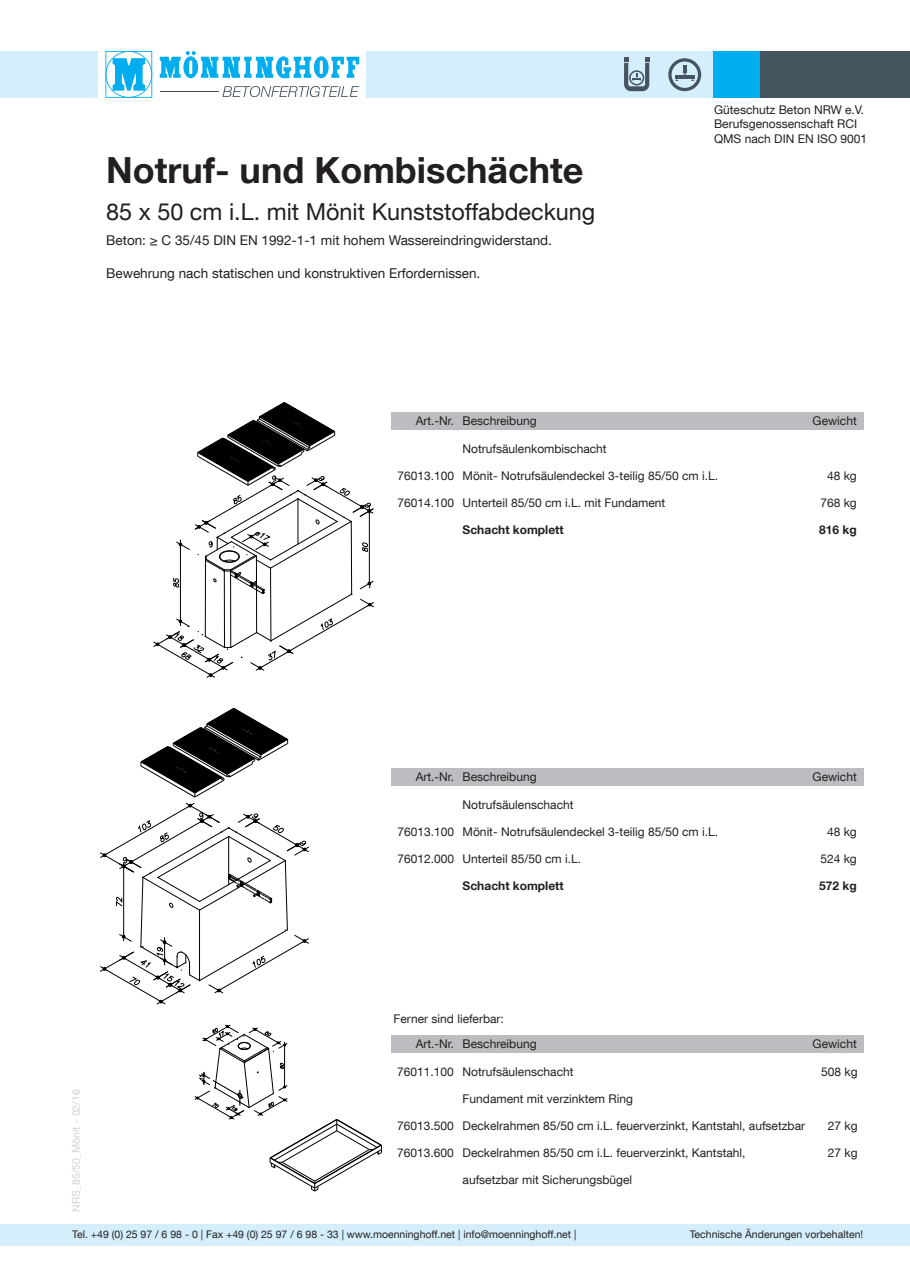
<style>
.page{position:relative;width:910px;height:1280px;background:#fff}
.page>*{position:absolute;margin:0;border:0;box-sizing:border-box;transform-origin:0 0}
.t1{font:700 36px "Helvetica Neue LT Com";color:#231f20}
.t2{font:23.4px "Helvetica Neue LT Com";color:#231f20}
.t3{font:13.5px "Helvetica Neue LT Com";color:#231f20}
.t4{font:12px/14.4px "Helvetica Neue LT Com";color:#231f20}
.t5{font:700 12px "Helvetica Neue LT Com";color:#231f20}
.t6{font:10.5px "Helvetica Neue LT Com";color:#231f20}
.t7{font:10.5px "Helvetica Neue LT Com";color:#d1d2d4}
</style>
<div class="page">
<div style="left:0;top:1225px;width:910px;height:21px;background:#d4effb"></div>
<svg style="left:105px;top:51px;width:47px;height:47px"></svg>
<svg style="left:160px;top:51px;width:199px;height:27px"></svg>
<hr style="left:160px;top:91px;width:58px;height:1px;background:#45555f">
<svg style="left:222px;top:86px;width:137px;height:11px"></svg>
<div style="left:0;top:51px;width:98px;height:47px;background:#d4effb"></div>
<div style="left:366px;top:51px;width:349px;height:47px;background:#d4effb"></div>
<div style="left:713px;top:51px;width:47px;height:47px;background:#00aeef"></div>
<div style="left:760px;top:51px;width:150px;height:47px;background:#45555f"></div>
<svg style="left:668px;top:58px;width:33px;height:33px"></svg>
<svg style="left:624px;top:58px;width:25px;height:33px"></svg>
<div style="left:391px;top:768px;width:472px;height:17px;background:#bcbdc0"></div>
<div style="left:391px;top:412px;width:472px;height:18px;background:#bcbdc0"></div>
<div style="left:391px;top:1035px;width:472px;height:18px;background:#bcbdc0"></div>
<svg style="left:100px;top:803px;width:209px;height:201px"></svg>
<svg style="left:141px;top:708px;width:147px;height:89px"></svg>
<svg style="left:154px;top:402px;width:219px;height:275px"></svg>
<svg style="left:194px;top:1024px;width:188px;height:167px"></svg>
<p class="t1" style="left:106px;top:147px;width:479px">Notruf- und Kombischächte</p>
<p class="t2" style="left:106px;top:197px;width:491px">85 x 50 cm i.L. mit Mönit Kunststoffabdeckung</p>
<p class="t3" style="left:106px;top:232px;width:447px">Beton: ≥ C 35/45 DIN EN 1992-1-1 mit hohem Wassereindringwiderstand.</p>
<p class="t3" style="left:106px;top:265px;width:376px">Bewehrung nach statischen und konstruktiven Erfordernissen.</p>
<p class="t4" style="left:714px;top:102px;width:155px">Güteschutz Beton NRW e.V.<br>Berufsgenossenschaft RCI<br>QMS nach DIN EN ISO 9001</p>
<p class="t4" style="left:416px;top:414px;width:122px">Art.-Nr. Beschreibung</p>
<p class="t4" style="left:813px;top:414px;width:46px">Gewicht</p>
<p class="t4" style="left:397px;top:468px;width:58px">76013.100</p>
<p class="t4" style="left:397px;top:495px;width:58px">76014.100</p>
<p class="t4" style="left:463px;top:441px;width:146px">Notrufsäulenkombischacht</p>
<p class="t4" style="left:463px;top:468px;width:257px">Mönit- Notrufsäulendeckel 3-teilig 85/50 cm i.L.</p>
<p class="t4" style="left:463px;top:495px;width:204px">Unterteil 85/50 cm i.L. mit Fundament</p>
<p class="t5" style="left:463px;top:522px;width:103px">Schacht komplett</p>
<p class="t4" style="left:827px;top:468px;width:31px">48 kg</p>
<p class="t4" style="left:820px;top:495px;width:38px">768 kg</p>
<p class="t5" style="left:819px;top:522px;width:39px">816 kg</p>
<p class="t4" style="left:416px;top:769px;width:40px">Art.-Nr.</p>
<p class="t4" style="left:463px;top:769px;width:76px">Beschreibung</p>
<p class="t4" style="left:813px;top:769px;width:46px">Gewicht</p>
<p class="t4" style="left:397px;top:824px;width:58px">76013.100</p>
<p class="t4" style="left:397px;top:851px;width:58px">76012.000</p>
<p class="t4" style="left:463px;top:797px;width:112px">Notrufsäulenschacht</p>
<p class="t4" style="left:463px;top:824px;width:257px">Mönit- Notrufsäulendeckel 3-teilig 85/50 cm i.L.</p>
<p class="t4" style="left:463px;top:851px;width:120px">Unterteil 85/50 cm i.L.</p>
<p class="t5" style="left:463px;top:878px;width:103px">Schacht komplett</p>
<p class="t4" style="left:827px;top:824px;width:31px">48 kg</p>
<p class="t4" style="left:820px;top:851px;width:38px">524 kg</p>
<p class="t5" style="left:819px;top:878px;width:39px">572 kg</p>
<p class="t7" style="left:70px;top:1212px;width:124px;rotate:-90deg">NRS_85/50_Mönit - 02/16</p>
<p class="t4" style="left:394px;top:1011px;width:112px">Ferner sind lieferbar:</p>
<p class="t4" style="left:416px;top:1036px;width:40px">Art.-Nr.</p>
<p class="t4" style="left:463px;top:1036px;width:76px">Beschreibung</p>
<p class="t4" style="left:813px;top:1036px;width:46px">Gewicht</p>
<p class="t4" style="left:397px;top:1064px;width:58px">76011.100</p>
<p class="t4" style="left:397px;top:1118px;width:58px">76013.500</p>
<p class="t4" style="left:397px;top:1145px;width:58px">76013.600</p>
<p class="t4" style="left:463px;top:1064px;width:112px">Notrufsäulenschacht</p>
<p class="t4" style="left:463px;top:1091px;width:172px">Fundament mit verzinktem Ring</p>
<p class="t4" style="left:463px;top:1118px;width:344px">Deckelrahmen 85/50 cm i.L. feuerverzinkt, Kantstahl, aufsetzbar</p>
<p class="t4" style="left:463px;top:1145px;width:284px">Deckelrahmen 85/50 cm i.L. feuerverzinkt, Kantstahl,</p>
<p class="t4" style="left:463px;top:1172px;width:171px">aufsetzbar mit Sicherungsbügel</p>
<p class="t4" style="left:821px;top:1064px;width:38px">508 kg</p>
<p class="t4" style="left:828px;top:1118px;width:31px">27 kg</p>
<p class="t4" style="left:828px;top:1145px;width:31px">27 kg</p>
<p class="t6" style="left:72px;top:1228px;width:506px">Tel. +49 (0) 25 97 / 6 98 - 0 | Fax +49 (0) 25 97 / 6 98 - 33 | www.moenninghoff.net | info@moenninghoff.net |</p>
<p class="t6" style="left:690px;top:1228px;width:175px">Technische Änderungen vorbehalten!</p>
</div>
